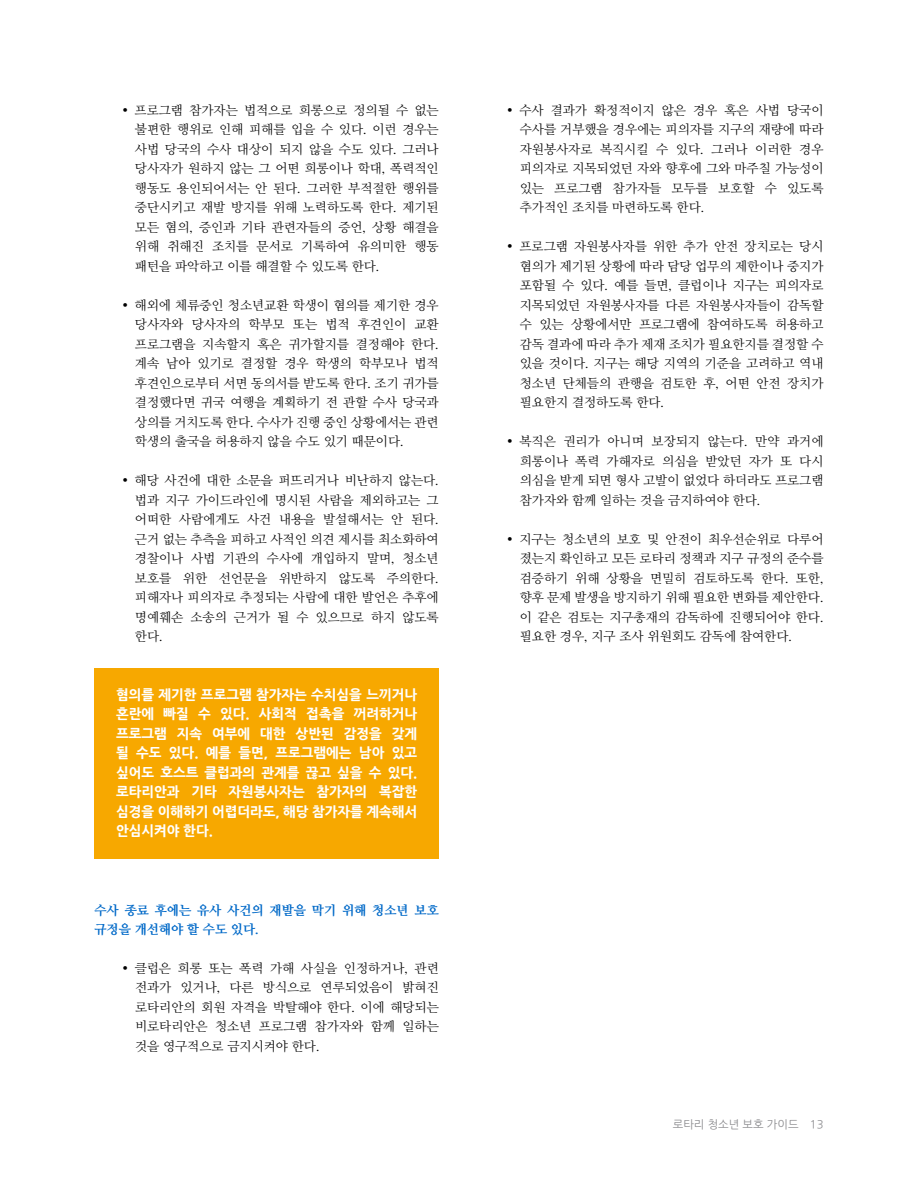
<style>
.page{position:relative;width:918px;height:1188px;background:#fff}
.page>*{position:absolute;margin:0;border:0;box-sizing:border-box;transform-origin:0 0}
.t1{font:700 13.5px/19.5px "Nanum Gothic OTF Extra";color:#fff;text-align:justify}
.t2{font:12.75px/19.5px "Nanum Myeongjo OTF";color:#000;text-align:justify}
.t3{font:700 12.75px/19.5px "Nanum Myeongjo OTF Extra";color:#0069c8}
.t4{font:11.25px "Nanum Gothic OTF";color:#8a8a8d}
.s1{font-family:"Sentinel";font-weight:600}
</style>
<div class="page">
<div style="left:94px;top:668px;width:345px;height:191px;background:#f7a800"></div>
<p class="t2" style="left:135px;top:100px;width:305px;text-indent:-13px"><span class="s1">•</span> 프로그램 참가자는 법적으로 희롱으로 정의될 수 없는 불편한 행위로 인해 피해를 입을 수 있다. 이런 경우는 사법 당국의 수사 대상이 되지 않을 수도 있다. 그러나 당사자가 원하지 않는 그 어떤 희롱이나 학대, 폭력적인 행동도 용인되어서는 안 된다. 그러한 부적절한 행위를 중단시키고 재발 방지를 위해 노력하도록 한다. 제기된 모든 혐의, 증인과 기타 관련자들의 증언, 상황 해결을 위해 취해진 조치를 문서로 기록하여 유의미한 행동 패턴을 파악하고 이를 해결할 수 있도록 한다.</p>
<p class="t2" style="left:135px;top:295px;width:305px;text-indent:-13px"><span class="s1">•</span> 해외에 체류중인 청소년교환 학생이 혐의를 제기한 경우 당사자와 당사자의 학부모 또는 법적 후견인이 교환 프로그램을 지속할지 혹은 귀가할지를 결정해야 한다. 계속 남아 있기로 결정할 경우 학생의 학부모나 법적 후견인으로부터 서면 동의서를 받도록 한다. 조기 귀가를 결정했다면 귀국 여행을 계획하기 전 관할 수사 당국과 상의를 거치도록 한다. 수사가 진행 중인 상황에서는 관련 학생의 출국을 허용하지 않을 수도 있기 때문이다.</p>
<p class="t2" style="left:135px;top:470px;width:305px;text-indent:-13px"><span class="s1">•</span> 해당 사건에 대한 소문을 퍼뜨리거나 비난하지 않는다. 법과 지구 가이드라인에 명시된 사람을 제외하고는 그 어떠한 사람에게도 사건 내용을 발설해서는 안 된다. 근거 없는 추측을 피하고 사적인 의견 제시를 최소화하여 경찰이나 사법 기관의 수사에 개입하지 말며, 청소년 보호를 위한 선언문을 위반하지 않도록 주의한다. 피해자나 피의자로 추정되는 사람에 대한 발언은 추후에 명예훼손 소송의 근거가 될 수 있으므로 하지 않도록 한다.</p>
<p class="t1" style="left:116px;top:685px;width:303px">혐의를 제기한 프로그램 참가자는 수치심을 느끼거나 혼란에 빠질 수 있다. 사회적 접촉을 꺼려하거나 프로그램 지속 여부에 대한 상반된 감정을 갖게 될 수도 있다. 예를 들면, 프로그램에는 남아 있고 싶어도 호스트 클럽과의 관계를 끊고 싶을 수 있다. 로타리안과 기타 자원봉사자는 참가자의 복잡한 심경을 이해하기 어렵더라도, 해당 참가자를 계속해서 안심시켜야 한다.</p>
<p class="t3" style="left:94px;top:899px;width:346px">수사 종료 후에는 유사 사건의 재발을 막기 위해 청소년 보호 규정을 개선해야 할 수도 있다.</p>
<p class="t2" style="left:135px;top:958px;width:305px;text-indent:-13px"><span class="s1">•</span> 클럽은 희롱 또는 폭력 가해 사실을 인정하거나, 관련 전과가 있거나, 다른 방식으로 연루되었음이 밝혀진 로타리안의 회원 자격을 박탈해야 한다. 이에 해당되는 비로타리안은 청소년 프로그램 참가자와 함께 일하는 것을 영구적으로 금지시켜야 한다.</p>
<p class="t2" style="left:520px;top:100px;width:305px;text-indent:-13px"><span class="s1">•</span> 수사 결과가 확정적이지 않은 경우 혹은 사법 당국이 수사를 거부했을 경우에는 피의자를 지구의 재량에 따라 자원봉사자로 복직시킬 수 있다. 그러나 이러한 경우 피의자로 지목되었던 자와 향후에 그와 마주칠 가능성이 있는 프로그램 참가자들 모두를 보호할 수 있도록 추가적인 조치를 마련하도록 한다.</p>
<p class="t2" style="left:520px;top:236px;width:305px;text-indent:-13px"><span class="s1">•</span> 프로그램 자원봉사자를 위한 추가 안전 장치로는 당시 혐의가 제기된 상황에 따라 담당 업무의 제한이나 중지가 포함될 수 있다. 예를 들면, 클럽이나 지구는 피의자로 지목되었던 자원봉사자를 다른 자원봉사자들이 감독할 수 있는 상황에서만 프로그램에 참여하도록 허용하고 감독 결과에 따라 추가 제재 조치가 필요한지를 결정할 수 있을 것이다. 지구는 해당 지역의 기준을 고려하고 역내 청소년 단체들의 관행을 검토한 후, 어떤 안전 장치가 필요한지 결정하도록 한다.</p>
<p class="t2" style="left:520px;top:431px;width:305px;text-indent:-13px"><span class="s1">•</span> 복직은 권리가 아니며 보장되지 않는다. 만약 과거에 희롱이나 폭력 가해자로 의심을 받았던 자가 또 다시 의심을 받게 되면 형사 고발이 없었다 하더라도 프로그램 참가자와 함께 일하는 것을 금지하여야 한다.</p>
<p class="t2" style="left:520px;top:529px;width:305px;text-indent:-13px"><span class="s1">•</span> 지구는 청소년의 보호 및 안전이 최우선순위로 다루어 졌는지 확인하고 모든 로타리 정책과 지구 규정의 준수를 검증하기 위해 상황을 면밀히 검토하도록 한다. 또한, 향후 문제 발생을 방지하기 위해 필요한 변화를 제안한다. 이 같은 검토는 지구총재의 감독하에 진행되어야 한다. 필요한 경우, 지구 조사 위원회도 감독에 참여한다.</p>
<p class="t4" style="left:673px;top:1118px;width:152px">로타리 청소년 보호 가이드 13</p>
</div>
